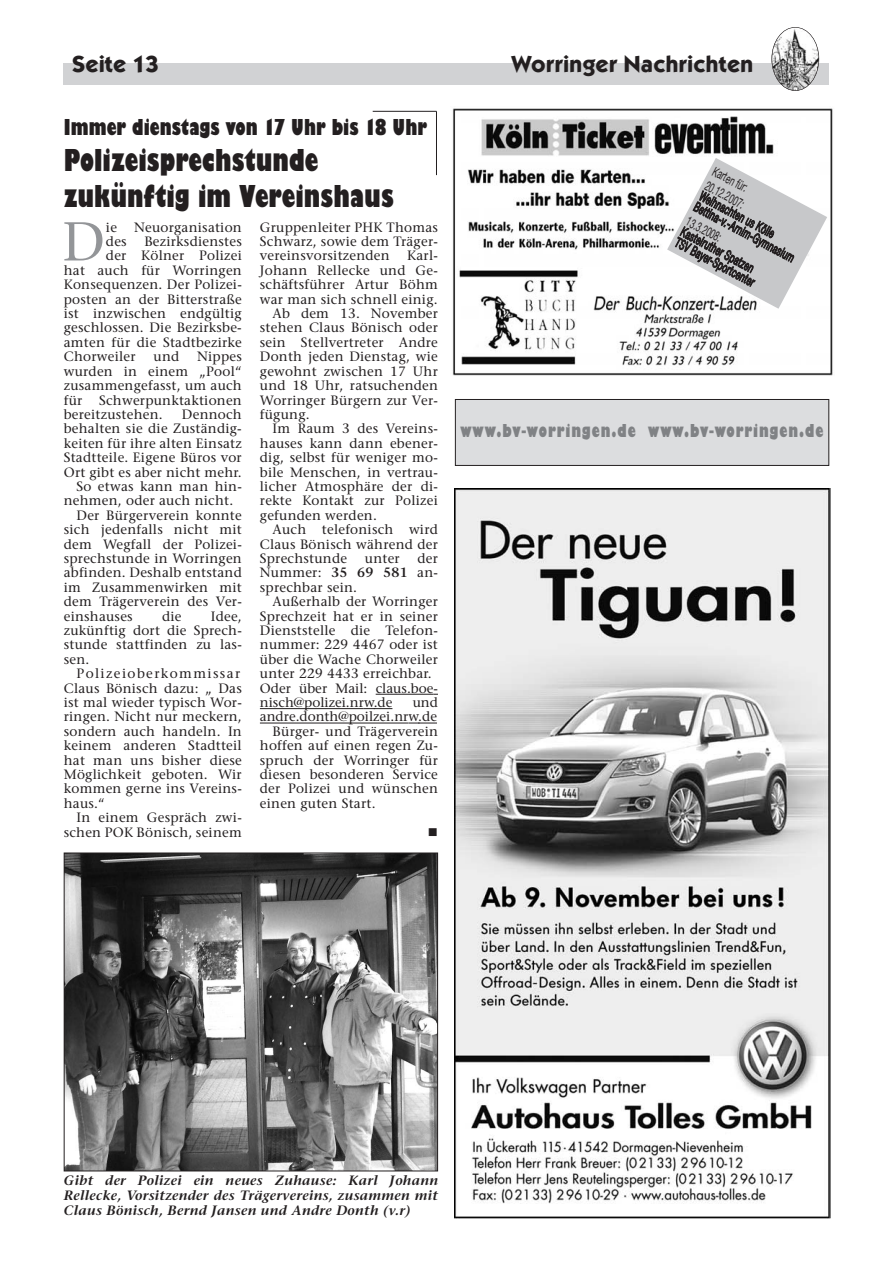
<style>
.page{position:relative;width:893px;height:1263px;background:#fff}
.page>*{position:absolute;margin:0;border:0;box-sizing:border-box;transform-origin:0 0}
.t1{font:54.6px "Stone Serif";color:#939598}
.t2{font:800 condensed 33px/36px "Giltus T";color:#231f20}
.t3{font:800 condensed 24px "Giltus T";color:#231f20}
.t4{font:700 24px "Kabel Itc T";color:#231f20}
.t5{font:800 condensed 19.5px "Giltus T";letter-spacing:.045em;color:#808285}
.t6{font:13.5px/14.4px "Stone Serif";letter-spacing:.015em;color:#231f20;text-align:justify}
.t7{font:italic 600 13.5px/15px "Stone Serif";letter-spacing:.02em;color:#231f20;text-align:justify}
.t8{font:13.5px/11.9px "Helvetica Neue";color:#231f20;scale:.6 1}
.t9{font:13.5px "Wingdings";color:#231f20}
.s1{font-weight:600}
</style>
<div class="page">
<div style="left:64px;top:64px;width:765px;height:21px;background:#d1d2d4"></div>
<img style="left:772px;top:27px;width:47px;height:64px;border-radius:50%">
<div style="left:771px;top:27px;width:48px;height:64px;border:1px solid #231f20;border-radius:50%"></div>
<img style="left:452px;top:108px;width:381px;height:268px">
<svg style="left:667px;top:158px;width:160px;height:151px"></svg>
<img style="left:454px;top:489px;width:376px;height:729px">
<hr style="left:376px;top:694px;width:57px;height:1px;background:#231f20">
<hr style="left:260px;top:708px;width:104px;height:1px;background:#231f20">
<svg style="left:364px;top:708px;width:28px;height:1px"></svg>
<svg style="left:260px;top:723px;width:29px;height:1px"></svg>
<hr style="left:289px;top:723px;width:119px;height:1px;background:#231f20">
<svg style="left:409px;top:723px;width:28px;height:1px"></svg>
<hr style="left:373px;top:111px;width:63px;height:1px;background:#231f20">
<hr style="left:436px;top:111px;width:1px;height:64px;background:#231f20">
<img style="left:66px;top:855px;width:370px;height:314px">
<div style="left:64px;top:853px;width:374px;height:318px;border:1px solid #231f20"></div>
<div style="left:456px;top:400px;width:372px;height:65px;background:#dcdddf"></div>
<div style="left:455px;top:399px;width:374px;height:67px;border:1px solid #231f20"></div>
<h3 class="t4" style="left:72px;top:49px;width:88px">Seite 13</h3>
<h3 class="t4" style="left:511px;top:49px;width:244px">Worringer Nachrichten</h3>
<h3 class="t3" style="left:64px;top:113px;width:365px">Immer dienstags von 17 Uhr bis 18 Uhr</h3>
<h2 class="t2" style="left:64px;top:142px;width:332px">Polizeisprechstunde zukünftig im Vereinshaus</h2>
<h1 class="t1" style="left:62px;top:220px;width:44px">D</h1>
<p class="t6" style="left:106px;top:221px;width:13px">ie</p>
<p class="t6" style="left:134px;top:221px;width:109px">Neuorganisation</p>
<p class="t6" style="left:106px;top:236px;width:22px">des</p>
<p class="t6" style="left:144px;top:236px;width:99px">Bezirksdienstes</p>
<p class="t6" style="left:106px;top:250px;width:137px">der Kölner Polizei</p>
<p class="t6" style="left:64px;top:264px;width:180px">hat auch für Worringen</p>
<p class="t6" style="left:64px;top:279px;width:180px">Konsequenzen. Der Polizei-</p>
<p class="t6" style="left:64px;top:293px;width:180px">posten an der Bitterstraße</p>
<p class="t6" style="left:64px;top:308px;width:180px">ist inzwischen endgültig</p>
<p class="t6" style="left:64px;top:322px;width:180px">geschlossen. Die Bezirksbe-</p>
<p class="t6" style="left:64px;top:336px;width:180px">amten für die Stadtbezirke</p>
<p class="t6" style="left:64px;top:351px;width:73px">Chorweiler</p>
<p class="t6" style="left:154px;top:351px;width:27px">und</p>
<p class="t6" style="left:64px;top:351px;width:180px;text-indent:133px">Nippes wurden in einem „Pool“ zusammengefasst, um auch für Schwerpunktaktionen bereitzustehen.</p>
<p class="t6" style="left:182px;top:408px;width:61px">Dennoch</p>
<p class="t6" style="left:64px;top:423px;width:180px">behalten sie die Zuständig-</p>
<p class="t6" style="left:64px;top:437px;width:180px">keiten für ihre alten Einsatz</p>
<p class="t6" style="left:64px;top:452px;width:180px">Stadtteile. Eigene Büros vor</p>
<p class="t6" style="left:64px;top:466px;width:180px">Ort gibt es aber nicht mehr.</p>
<p class="t6" style="left:77px;top:480px;width:167px">So etwas kann man hin-</p>
<p class="t6" style="left:64px;top:495px;width:171px">nehmen, oder auch nicht.</p>
<p class="t6" style="left:77px;top:509px;width:167px">Der Bürgerverein konnte</p>
<p class="t6" style="left:64px;top:524px;width:180px">sich jedenfalls nicht mit</p>
<p class="t6" style="left:64px;top:538px;width:180px">dem Wegfall der Polizei-</p>
<p class="t6" style="left:64px;top:552px;width:180px">sprechstunde in Worringen</p>
<p class="t6" style="left:64px;top:567px;width:180px">abfinden. Deshalb entstand</p>
<p class="t6" style="left:64px;top:581px;width:180px">im Zusammenwirken mit</p>
<p class="t6" style="left:64px;top:596px;width:180px">dem Trägerverein des Ver-</p>
<p class="t6" style="left:64px;top:610px;width:70px">einshauses</p>
<p class="t6" style="left:162px;top:610px;width:21px">die</p>
<p class="t6" style="left:64px;top:610px;width:180px;text-indent:147px">Idee, zukünftig dort die Sprech&shy;stunde stattfinden zu las&shy;sen.</p>
<p class="t6" style="left:64px;top:668px;width:180px;text-indent:13px">Polizeioberkommissar Claus Bönisch dazu: „ Das ist mal wieder typisch Wor&shy;ringen. Nicht nur meckern, sondern auch handeln. In keinem anderen Stadtteil hat man uns bisher diese Möglichkeit geboten. Wir kommen gerne ins Vereins&shy;haus.“</p>
<p class="t6" style="left:64px;top:812px;width:180px;text-align:right">In einem Gespräch zwi&shy;schen POK Bönisch, seinem</p>
<p class="t6" style="left:260px;top:221px;width:180px">Gruppenleiter PHK Thomas Schwarz, sowie dem Träger&shy;vereinsvorsitzenden</p>
<p class="t6" style="left:407px;top:250px;width:32px">Karl-</p>
<p class="t6" style="left:260px;top:264px;width:180px">Johann Rellecke und Ge-</p>
<p class="t6" style="left:260px;top:279px;width:180px">schäftsführer Artur Böhm</p>
<p class="t6" style="left:260px;top:293px;width:179px">war man sich schnell einig.</p>
<p class="t6" style="left:273px;top:308px;width:167px">Ab dem 13. November</p>
<p class="t6" style="left:260px;top:322px;width:180px">stehen Claus Bönisch oder</p>
<p class="t6" style="left:260px;top:336px;width:180px">sein Stellvertreter Andre</p>
<p class="t6" style="left:260px;top:351px;width:180px">Donth jeden Dienstag, wie</p>
<p class="t6" style="left:260px;top:365px;width:180px">gewohnt zwischen 17 Uhr</p>
<p class="t6" style="left:260px;top:380px;width:180px">und 18 Uhr, ratsuchenden</p>
<p class="t6" style="left:260px;top:394px;width:180px">Worringer Bürgern zur Ver-</p>
<p class="t6" style="left:260px;top:408px;width:51px">fügung.</p>
<p class="t6" style="left:273px;top:423px;width:167px">Im Raum 3 des Vereins-</p>
<p class="t6" style="left:260px;top:437px;width:180px">hauses kann dann ebener-</p>
<p class="t6" style="left:260px;top:452px;width:180px">dig, selbst für weniger mo-</p>
<p class="t6" style="left:260px;top:466px;width:180px">bile Menschen, in vertrau-</p>
<p class="t6" style="left:260px;top:480px;width:180px">licher Atmosphäre der di-</p>
<p class="t6" style="left:260px;top:495px;width:180px">rekte Kontakt zur Polizei</p>
<p class="t6" style="left:260px;top:509px;width:118px">gefunden werden.</p>
<p class="t6" style="left:273px;top:524px;width:167px">Auch telefonisch wird</p>
<p class="t6" style="left:260px;top:538px;width:180px">Claus Bönisch während der</p>
<p class="t6" style="left:260px;top:552px;width:89px">Sprechstunde</p>
<p class="t6" style="left:365px;top:552px;width:36px">unter</p>
<p class="t6" style="left:260px;top:552px;width:180px;text-indent:158px">der Nummer: <span class="s1">35 69 581</span> an&shy;sprechbar sein.</p>
<p class="t6" style="left:260px;top:596px;width:180px;text-align:left;text-indent:13px">Außerhalb der Worringer<br>Sprechzeit hat er in seiner<br>Dienststelle die Telefon&shy;nummer: 229 4467 oder ist über die Wache Chorweiler unter 229 4433 erreichbar.<br>Oder über Mail: claus.boe&shy;nisch@polizei.nrw.de</p>
<p class="t6" style="left:413px;top:696px;width:27px">und</p>
<p class="t6" style="left:260px;top:711px;width:179px">andre.donth@poilzei.nrw.de</p>
<p class="t6" style="left:273px;top:725px;width:167px">Bürger- und Trägerverein</p>
<p class="t6" style="left:260px;top:740px;width:180px">hoffen auf einen regen Zu-</p>
<p class="t6" style="left:260px;top:754px;width:180px">spruch der Worringer für</p>
<p class="t6" style="left:260px;top:768px;width:180px">diesen besonderen Service</p>
<p class="t6" style="left:260px;top:783px;width:180px">der Polizei und wünschen</p>
<p class="t6" style="left:260px;top:797px;width:117px">einen guten Start.</p>
<p class="t9" style="left:428px;top:824px;width:12px">■</p>
<p class="t8" style="left:717px;top:164px;width:73px;line-height:16.2px;rotate:28deg">Karten für:<br>20.12.2007:</p>
<p class="t8" style="left:703px;top:191px;width:188px;rotate:28deg">Weihnachten us Kölle<br>Bettina-v.-Arnim-Gymnasium</p>
<p class="t8" style="left:689px;top:216px;width:149px;rotate:28deg">13.3.2008:<br>Kastelruther Spatzen<br>TSV Bayer-Sportcenter</p>
<h3 class="t5" style="left:460px;top:419px;width:365px">www.bv-worringen.de www.bv-worringen.de</h3>
<p class="t7" style="left:64px;top:1174px;width:376px">Gibt der Polizei ein neues Zuhause: Karl Johann Rellecke, Vorsitzender des Trägervereins, zusammen mit Claus Bönisch, Bernd Jansen und Andre Donth (v.r)</p>
</div>
